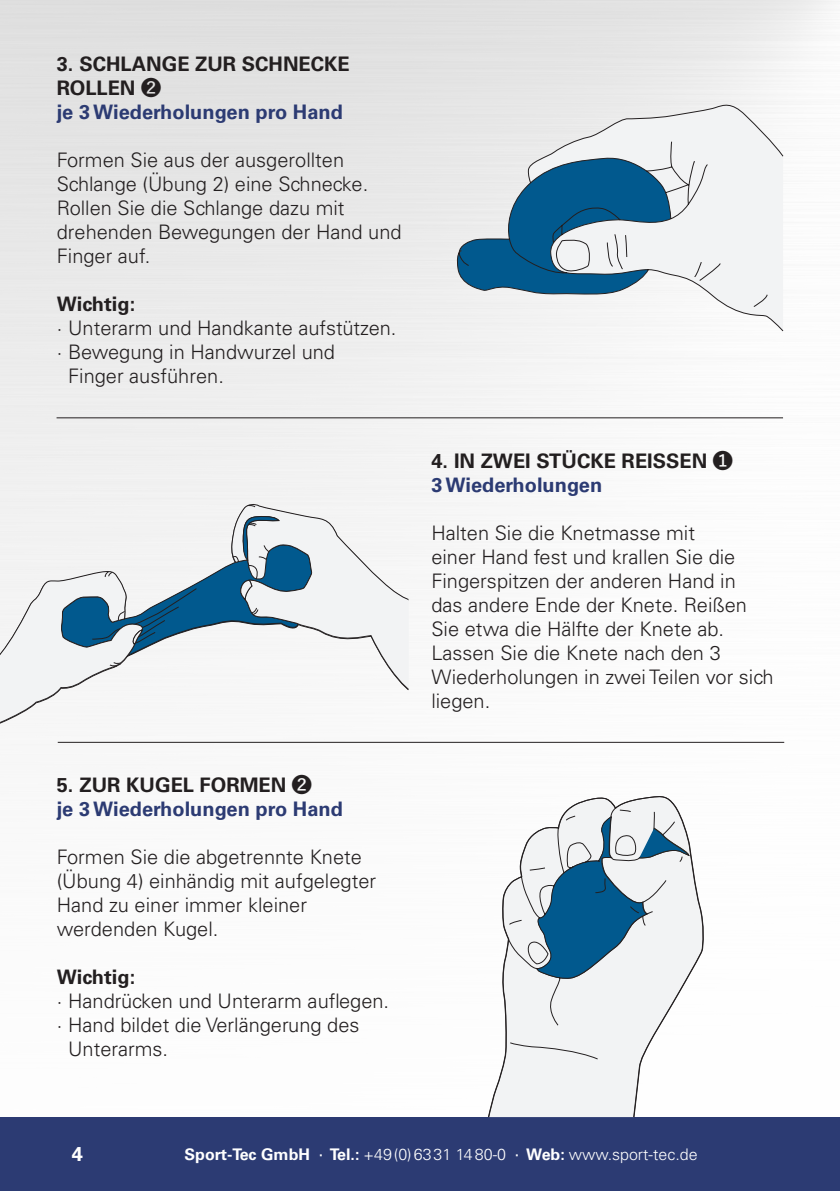
<style>
.page{position:relative;width:840px;height:1191px;background:#fff}
.page>*{position:absolute;margin:0;border:0;box-sizing:border-box;transform-origin:0 0}
.Bodytext_Anleitungen{font:300 20px/24px "Univers LT Std";color:#231f20}
.Bodytext_Anleitungen-2{font:700 20px/24px "Univers LT Std";color:#231f20}
.Bodytext_Anleitungen-3{font:700 20px "Univers LT Std";color:#2c3b73}
.t1{font:700 20px "Univers LT Std";color:#fff}
.t2{font:300 16px "Univers LT Std";color:#fff}
.s1{font-family:"Yu Gothic";font-weight:300}
.s2{font-weight:700}
.s3{font-weight:400}
</style>
<div class="page">
<img style="left:0;top:0;width:839px;height:743px">
<div style="left:0;top:1117px;width:839px;height:74px;background:#2c3b73"></div>
<hr style="left:56px;top:417px;width:726px;height:1px;background:#231f20">
<hr style="left:58px;top:742px;width:725px;height:1px;background:#231f20">
<svg style="left:456px;top:101px;width:327px;height:231px"></svg>
<svg style="left:0;top:503px;width:409px;height:231px"></svg>
<svg style="left:488px;top:840px;width:216px;height:277px"></svg>
<svg style="left:682px;top:818px;width:7px;height:160px"></svg>
<svg style="left:501px;top:796px;width:181px;height:263px"></svg>
<p class="Bodytext_Anleitungen-2" style="left:57px;top:52px;width:294px">3. SCHLANGE ZUR SCHNECKE<br>ROLLEN <span class="s1">➋</span></p>
<p class="Bodytext_Anleitungen-3" style="left:57px;top:100px;width:287px">je 3 Wiederholungen pro Hand</p>
<p class="Bodytext_Anleitungen" style="left:57px;top:148px;width:346px">Formen Sie aus der ausgerollten<br>Schlange (Übung 2) eine Schnecke.<br>Rollen Sie die Schlange dazu mit drehenden Bewegungen der Hand und<br>Finger auf.</p>
<p class="Bodytext_Anleitungen-2" style="left:57px;top:292px;width:80px">Wichtig:</p>
<p class="Bodytext_Anleitungen" style="left:57px;top:316px;width:341px">· Unterarm und Handkante aufstützen.</p>
<p class="Bodytext_Anleitungen" style="left:57px;top:340px;width:280px">· Bewegung in Handwurzel und</p>
<p class="Bodytext_Anleitungen" style="left:68px;top:364px;width:157px">Finger ausführen.</p>
<p class="Bodytext_Anleitungen-2" style="left:57px;top:773px;width:256px">5. ZUR KUGEL FORMEN <span class="s1">➋</span></p>
<p class="Bodytext_Anleitungen-3" style="left:57px;top:797px;width:287px">je 3 Wiederholungen pro Hand</p>
<p class="Bodytext_Anleitungen" style="left:57px;top:845px;width:321px">Formen Sie die abgetrennte Knete (Übung 4) einhändig mit aufgelegter<br>Hand zu einer immer kleiner werdenden Kugel.</p>
<p class="Bodytext_Anleitungen-2" style="left:57px;top:965px;width:80px">Wichtig:</p>
<p class="Bodytext_Anleitungen" style="left:57px;top:989px;width:334px">· Handrücken und Unterarm auflegen.</p>
<p class="Bodytext_Anleitungen" style="left:57px;top:1013px;width:304px">· Hand bildet die Verlängerung des</p>
<p class="Bodytext_Anleitungen" style="left:68px;top:1037px;width:102px">Unterarms.</p>
<p class="Bodytext_Anleitungen-2" style="left:431px;top:449px;width:303px">4. IN ZWEI STÜCKE REISSEN <span class="s1">➊</span></p>
<p class="Bodytext_Anleitungen-3" style="left:431px;top:473px;width:172px">3 Wiederholungen</p>
<p class="Bodytext_Anleitungen" style="left:431px;top:520px;width:343px">Halten Sie die Knetmasse mit<br>einer Hand fest und krallen Sie die<br>Fingerspitzen der anderen Hand in<br>das andere Ende der Knete. Reißen<br>Sie etwa die Hälfte der Knete ab.<br>Lassen Sie die Knete nach den 3<br>Wiederholungen in zwei Teilen vor sich liegen.</p>
<p class="t1" style="left:72px;top:1142px;width:13px">4</p>
<p class="t2" style="left:184px;top:1144px;width:514px"><span class="s2">Sport-Tec GmbH</span> <span class="s3">∙</span> <span class="s2">Tel.:</span> +49(0)6331 1480-0 <span class="s3">∙</span> <span class="s2">Web:</span> www.sport-tec.de</p>
</div>
